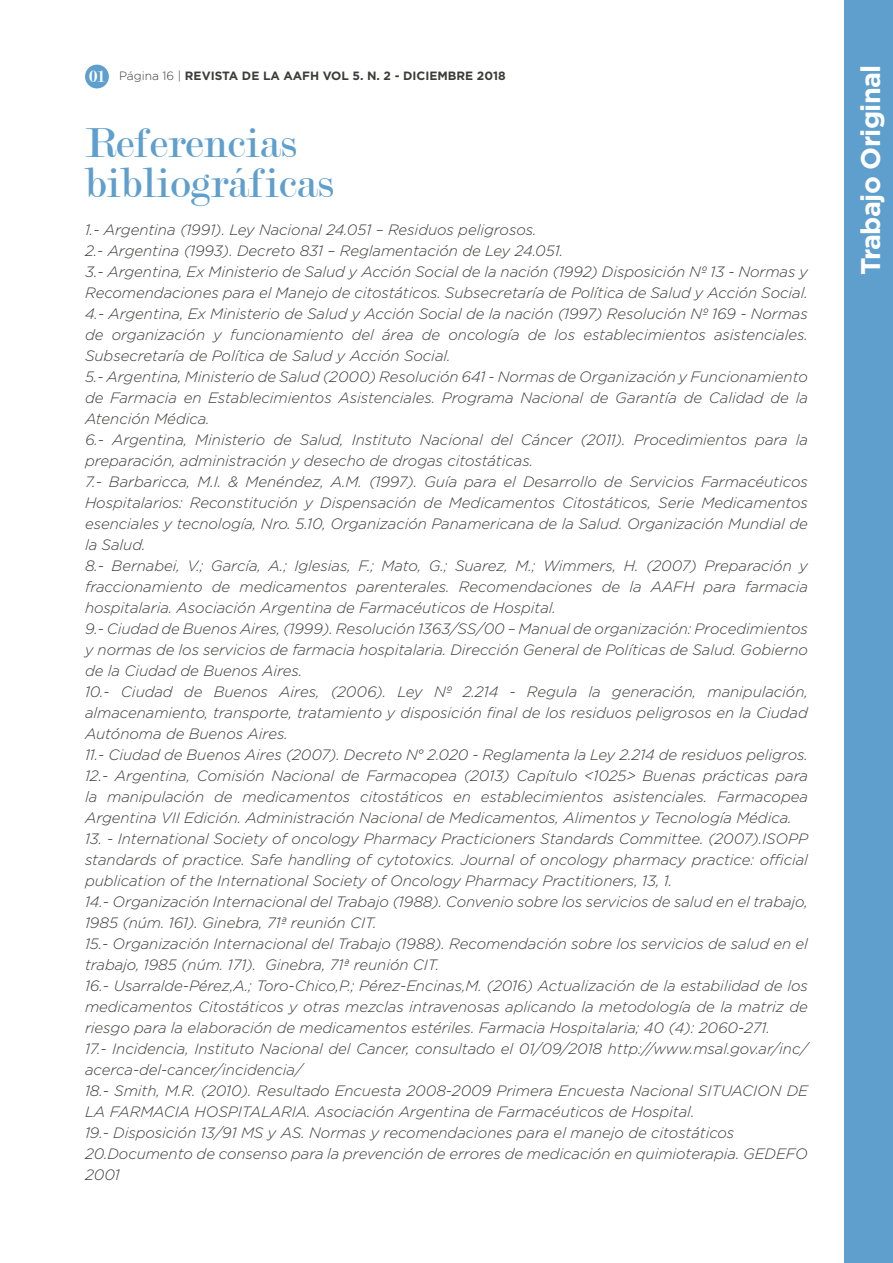
<style>
.page{position:relative;width:893px;height:1263px;background:#fff}
.page>*{position:absolute;margin:0;border:0;box-sizing:border-box;transform-origin:0 0}
.t1{font:45px/40.5px "Modern";color:#5f9fcd}
.t2{font:700 27px "Gotham";letter-spacing:-.025em;color:#fff}
.t3{font:18px "Modern";color:#fff}
.t4{font:italic 300 15px/21px "Gotham";letter-spacing:-.005em;color:#3c3c3b}
.t5{font:700 12px "Gotham";color:#3c3c3b}
.s1{font-weight:300}
</style>
<div class="page">
<div style="left:844px;top:0;width:49px;height:1263px;background:#5f9fcd"></div>
<div style="left:85px;top:65px;width:24px;height:23px;background:#5f9fcd;border-radius:50%"></div>
<p class="t5" style="left:119px;top:68px;width:388px"><span class="s1">Página 16 |</span> REVISTA DE LA AAFH VOL 5. N. 2 - DICIEMBRE 2018</p>
<h2 class="t2" style="left:853px;top:275px;width:212px;rotate:-90deg">Trabajo Original</h2>
<p class="t3" style="left:89px;top:67px;width:17px">01</p>
<h1 class="t1" style="left:85px;top:123px;width:250px">Referencias bibliográficas</h1>
<p class="t4" style="left:85px;top:218px;width:724px">1.- Argentina (1991). Ley Nacional 24.051 – Residuos peligrosos.<br>2.- Argentina (1993). Decreto 831 – Reglamentación de Ley 24.051.<br>3.- Argentina, Ex Ministerio de Salud y Acción Social de la nación (1992) Disposición Nº 13 - Normas y Recomendaciones para el Manejo de citostáticos. Subsecretaría de Política de Salud y Acción Social.<br>4.- Argentina, Ex Ministerio de Salud y Acción Social de la nación (1997) Resolución Nº 169 - Normas de organización y funcionamiento del área de oncología de los establecimientos asistenciales.<br>Subsecretaría de Política de Salud y Acción Social.<br>5.- Argentina, Ministerio de Salud (2000) Resolución 641 - Normas de Organización y Funcionamiento de Farmacia en Establecimientos Asistenciales. Programa Nacional de Garantía de Calidad de la Atención Médica.<br>6.- Argentina, Ministerio de Salud, Instituto Nacional del Cáncer (2011). Procedimientos para la preparación, administración y desecho de drogas citostáticas.<br>7.- Barbaricca, M.I. &amp; Menéndez, A.M. (1997). Guía para el Desarrollo de Servicios Farmacéuticos Hospitalarios: Reconstitución y Dispensación de Medicamentos Citostáticos, Serie Medicamentos esenciales y tecnología, Nro. 5.10, Organización Panamericana de la Salud. Organización Mundial de la Salud.<br>8.- Bernabei, V.; García, A.; Iglesias, F.; Mato, G.; Suarez, M.; Wimmers, H. (2007) Preparación y fraccionamiento de medicamentos parenterales. Recomendaciones de la AAFH para farmacia hospitalaria. Asociación Argentina de Farmacéuticos de Hospital.<br>9.- Ciudad de Buenos Aires, (1999). Resolución 1363/SS/00 – Manual de organización: Procedimientos y normas de los servicios de farmacia hospitalaria. Dirección General de Políticas de Salud. Gobierno de la Ciudad de Buenos Aires.<br>10.- Ciudad de Buenos Aires, (2006). Ley Nº 2.214 - Regula la generación, manipulación, almacenamiento, transporte, tratamiento y disposición final de los residuos peligrosos en la Ciudad Autónoma de Buenos Aires.<br>11.- Ciudad de Buenos Aires (2007). Decreto N° 2.020 - Reglamenta la Ley 2.214 de residuos peligros.<br>12.- Argentina, Comisión Nacional de Farmacopea (2013) Capítulo &lt;1025&gt; Buenas prácticas para la manipulación de medicamentos citostáticos en establecimientos asistenciales. Farmacopea Argentina VII Edición. Administración Nacional de Medicamentos, Alimentos y Tecnología Médica.</p>
<p class="t4" style="left:85px;top:827px;width:724px">13. - International Society of oncology Pharmacy Practicioners Standards Committee. (2007).ISOPP standards of practice. Safe handling of cytotoxics. Journal of oncology pharmacy practice: official publication of the International Society of Oncology Pharmacy Practitioners, 13, 1.<br>14.- Organización Internacional del Trabajo (1988). Convenio sobre los servicios de salud en el trabajo, 1985 (núm. 161). Ginebra, 71ª reunión CIT.<br>15.- Organización Internacional del Trabajo (1988). Recomendación sobre los servicios de salud en el trabajo, 1985 (núm. 171). Ginebra, 71ª reunión CIT.<br>16.- Usarralde-Pérez,A.; Toro-Chico,P.; Pérez-Encinas,M. (2016) Actualización de la estabilidad de los medicamentos Citostáticos y otras mezclas intravenosas aplicando la metodología de la matriz de riesgo para la elaboración de medicamentos estériles. Farmacia Hospitalaria; 40 (4): 2060-271.<br>17.- Incidencia, Instituto Nacional del Cancer, consultado el 01/09/2018 http://www.msal.gov.ar/inc/ acerca-del-cancer/incidencia/<br>18.- Smith, M.R. (2010). Resultado Encuesta 2008-2009 Primera Encuesta Nacional SITUACION DE LA FARMACIA HOSPITALARIA. Asociación Argentina de Farmacéuticos de Hospital.<br>19.- Disposición 13/91 MS y AS. Normas y recomendaciones para el manejo de citostáticos 20.Documento de consenso para la prevención de errores de medicación en quimioterapia. GEDEFO 2001</p>
</div>
